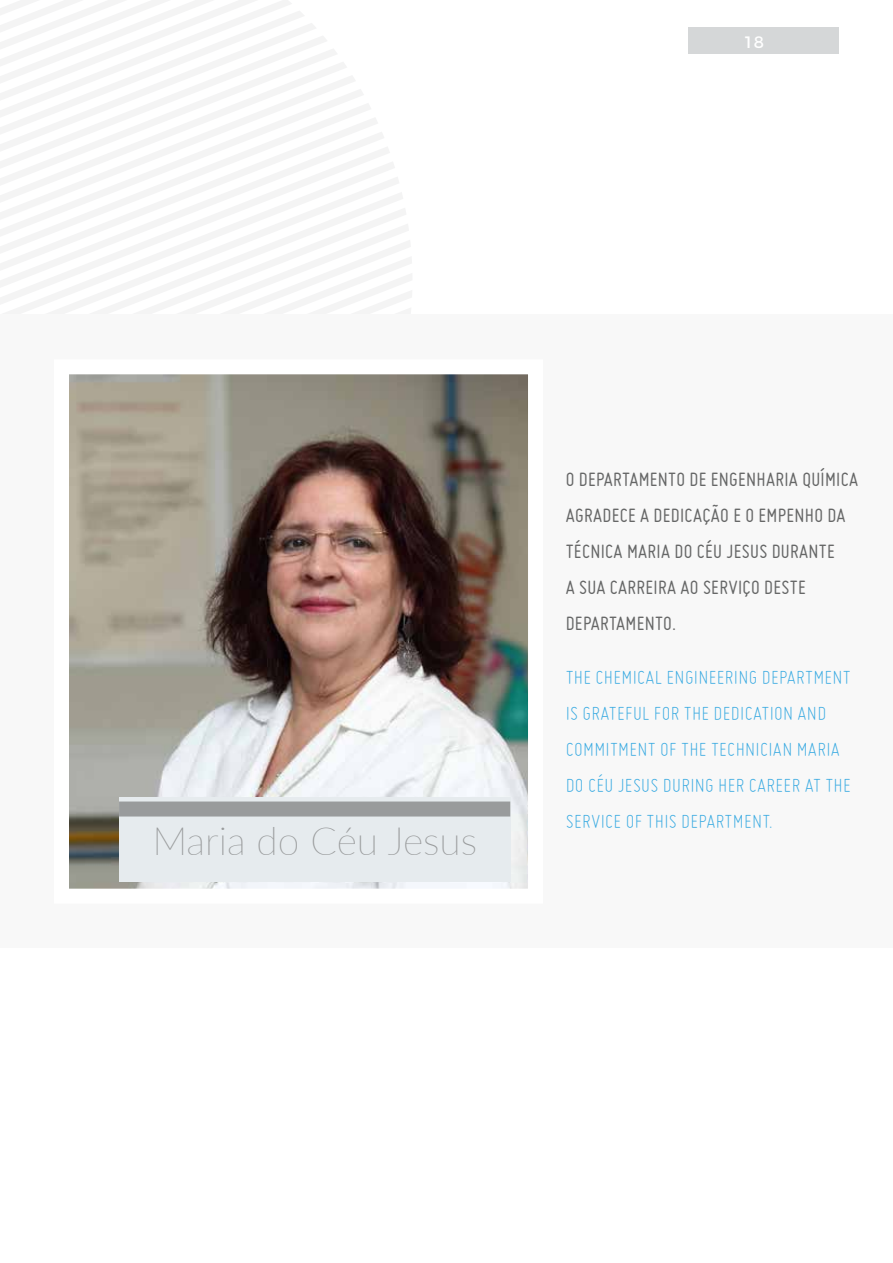
<style>
.page{position:relative;width:893px;height:1263px;background:#fff}
.page>*{position:absolute;margin:0;border:0;box-sizing:border-box;transform-origin:0 0}
.t1{font:100 39px "Lato";color:#999b9c}
.t2{font:300 21px/36px "Miso";letter-spacing:.015em;color:#36a9e1}
.t3{font:21px/36px "Miso";letter-spacing:.015em;color:#666767}
.t4{font:16.5px "Montserrat";color:#fff}
</style>
<div class="page">
<div style="left:689px;top:27px;width:150px;height:27px;background:#d5d7d8"></div>
<svg style="left:0;top:0;width:291px;height:11px"></svg>
<svg style="left:0;top:11px;width:304px;height:12px"></svg>
<svg style="left:0;top:23px;width:316px;height:12px"></svg>
<svg style="left:0;top:35px;width:327px;height:13px"></svg>
<svg style="left:0;top:48px;width:337px;height:14px"></svg>
<svg style="left:0;top:62px;width:346px;height:13px"></svg>
<svg style="left:0;top:75px;width:355px;height:14px"></svg>
<svg style="left:0;top:89px;width:363px;height:14px"></svg>
<svg style="left:0;top:103px;width:371px;height:14px"></svg>
<svg style="left:0;top:117px;width:377px;height:15px"></svg>
<svg style="left:0;top:132px;width:384px;height:14px"></svg>
<svg style="left:0;top:146px;width:390px;height:15px"></svg>
<svg style="left:0;top:161px;width:395px;height:15px"></svg>
<svg style="left:0;top:176px;width:399px;height:16px"></svg>
<svg style="left:0;top:192px;width:403px;height:16px"></svg>
<svg style="left:0;top:208px;width:406px;height:15px"></svg>
<svg style="left:0;top:223px;width:408px;height:17px"></svg>
<svg style="left:0;top:240px;width:410px;height:16px"></svg>
<svg style="left:0;top:256px;width:412px;height:17px"></svg>
<svg style="left:0;top:273px;width:412px;height:17px"></svg>
<svg style="left:0;top:290px;width:412px;height:17px"></svg>
<svg style="left:3px;top:307px;width:408px;height:7px"></svg>
<div style="left:0;top:315px;width:893px;height:633px;background:#f8f8f8"></div>
<img style="left:70px;top:375px;width:457px;height:513px">
<div style="left:119px;top:797px;width:391px;height:84px;background:#e6ebee"></div>
<div style="left:119px;top:801px;width:391px;height:15px;background:#999b9c"></div>
<p class="t4" style="left:743px;top:29px;width:22px">18</p>
<h1 class="t1" style="left:152px;top:814px;width:326px">Maria do Céu Jesus</h1>
<p class="t3" style="left:566px;top:461px;width:294px">O DEPARTAMENTO DE ENGENHARIA QUÍMICA<br>AGRADECE A DEDICAÇÃO E O EMPENHO DA<br>TÉCNICA MARIA DO CÉU JESUS DURANTE<br>A SUA CARREIRA AO SERVIÇO DESTE<br>DEPARTAMENTO.</p>
<p class="t2" style="left:566px;top:659px;width:287px">THE CHEMICAL ENGINEERING DEPARTMENT IS GRATEFUL FOR THE DEDICATION AND COMMITMENT OF THE TECHNICIAN MARIA DO CÉU JESUS DURING HER CAREER AT THE SERVICE OF THIS DEPARTMENT.</p>
</div>
